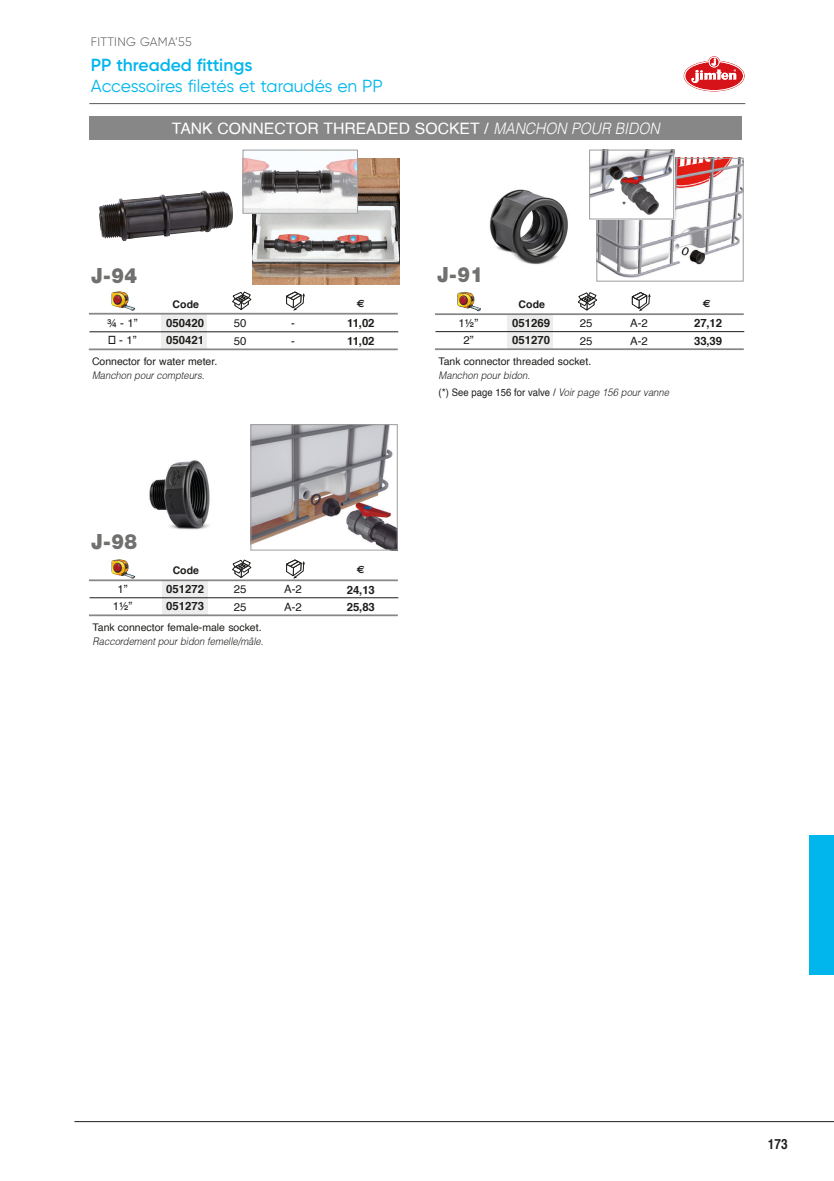
<style>
.page{position:relative;width:834px;height:1181px;background:#fff}
.page>*{position:absolute;margin:0;border:0;box-sizing:border-box;transform-origin:0 0}
.modelo{font:900 21px "Helvetica Neue LT Std";color:#70706f;scale:.9 1}
.t1{font:17.5px "Gilroy";letter-spacing:-.01em;color:#00b6ed}
.t2{font:600 17.5px "Gilroy";color:#00b6ed}
.t3{font:15.75px "Helvetica";color:#fff}
.t4{font:700 14px "Helvetica";color:#1d1d1b;scale:.85 1}
.t5{font:300 12.25px "Gilroy";letter-spacing:.025em;color:#575756}
.Precio{font:700 11.38px "Helvetica";color:#1d1d1b}
.t6{font:11.38px "Helvetica";color:#1d1d1b}
.t7{font:10.5px "Helvetica";color:#1d1d1b}
.portugues{font:italic 300 10.5px "Helvetica";color:#1d1d1b;scale:.9 1}
.t8{font:10.5px "Helvetica";color:#1d1d1b;scale:.9 1}
.t9{font:700 10.5px "Helvetica";color:#1d1d1b}
.t10{font:700 10.5px "Euro Sans";color:#1d1d1b}
.s1{font-weight:300;font-style:italic}
</style>
<div class="page">
<div style="left:809px;top:835px;width:24px;height:139px;background:#00b6ed"></div>
<hr style="left:74px;top:1121px;width:759px;height:1px;background:#1d1d1b">
<svg style="left:683px;top:56px;width:61px;height:35px"></svg>
<hr style="left:89px;top:103px;width:656px;height:1px;background:#575756">
<div style="left:162px;top:314px;width:45px;height:35px;background:#ededed"></div>
<img style="left:99px;top:190px;width:134px;height:51px">
<hr style="left:89px;top:331px;width:309px;height:1px;background:#1d1d1b">
<hr style="left:89px;top:348px;width:309px;height:2px;background:#878787">
<hr style="left:89px;top:313px;width:309px;height:1px;background:#878787">
<div style="left:507px;top:314px;width:46px;height:35px;background:#ededed"></div>
<img style="left:489px;top:189px;width:79px;height:76px">
<hr style="left:435px;top:331px;width:309px;height:1px;background:#1d1d1b">
<hr style="left:435px;top:348px;width:308px;height:2px;background:#878787">
<hr style="left:435px;top:313px;width:308px;height:2px;background:#878787">
<img style="left:598px;top:160px;width:143px;height:118px">
<div style="left:596px;top:158px;width:147px;height:123px;border:1px solid #9d9d9d"></div>
<img style="left:591px;top:152px;width:81px;height:65px">
<div style="left:589px;top:150px;width:85px;height:69px;border:1px solid #9d9d9d"></div>
<img style="left:252px;top:158px;width:147px;height:126px">
<div style="left:89px;top:117px;width:653px;height:23px;background:#878787"></div>
<img style="left:244px;top:157px;width:112px;height:55px">
<div style="left:242px;top:150px;width:116px;height:64px;border:1px solid #9d9d9d"></div>
<svg style="left:232px;top:291px;width:20px;height:19px"></svg>
<svg style="left:286px;top:291px;width:19px;height:20px"></svg>
<img style="left:111px;top:291px;width:24px;height:20px">
<svg style="left:232px;top:559px;width:20px;height:19px"></svg>
<svg style="left:286px;top:559px;width:19px;height:19px"></svg>
<img style="left:111px;top:559px;width:24px;height:20px">
<svg style="left:578px;top:292px;width:19px;height:19px"></svg>
<svg style="left:631px;top:292px;width:19px;height:19px"></svg>
<img style="left:457px;top:292px;width:24px;height:19px">
<div style="left:162px;top:580px;width:45px;height:35px;background:#ededed"></div>
<img style="left:149px;top:460px;width:61px;height:70px">
<hr style="left:89px;top:597px;width:309px;height:1px;background:#1d1d1b">
<hr style="left:89px;top:614px;width:309px;height:2px;background:#878787">
<hr style="left:89px;top:579px;width:309px;height:2px;background:#878787">
<img style="left:252px;top:426px;width:143px;height:122px">
<div style="left:250px;top:424px;width:147px;height:126px;border:1px solid #9d9d9d"></div>
<p class="t5" style="left:91px;top:34px;width:102px">FITTING GAMA’55</p>
<p class="t2" style="left:91px;top:54px;width:163px">PP threaded fittings</p>
<p class="t1" style="left:91px;top:75px;width:293px">Accessoires filetés et taraudés en PP</p>
<p class="t3" style="left:172px;top:116px;width:489px">TANK CONNECTOR THREADED SOCKET / <span class="s1">MANCHON POUR BIDON</span></p>
<p class="modelo" style="left:91px;top:262px;width:53px">J-94</p>
<p class="t9" style="left:173px;top:295px;width:28px">Code</p>
<p class="Precio" style="left:166px;top:313px;width:39px">050420</p>
<p class="Precio" style="left:166px;top:331px;width:39px">050421</p>
<p class="t6" style="left:107px;top:314px;width:32px">¾ - 1”</p>
<p class="t6" style="left:108px;top:331px;width:30px">⅞ - 1”</p>
<p class="t7" style="left:92px;top:353px;width:127px">Connector for water meter.</p>
<p class="portugues" style="left:92px;top:369px;width:126px">Manchon pour compteurs.</p>
<p class="t6" style="left:234px;top:314px;width:14px">50</p>
<p class="t6" style="left:234px;top:332px;width:14px">50</p>
<p class="t6" style="left:291px;top:314px;width:5px">-</p>
<p class="t6" style="left:291px;top:332px;width:5px">-</p>
<p class="t10" style="left:357px;top:297px;width:9px">E</p>
<p class="Precio" style="left:347px;top:314px;width:29px">11,02</p>
<p class="Precio" style="left:347px;top:331px;width:29px">11,02</p>
<p class="t7" style="left:622px;top:197px;width:6px">*</p>
<p class="modelo" style="left:437px;top:262px;width:53px">J-91</p>
<p class="t9" style="left:518px;top:295px;width:28px">Code</p>
<p class="Precio" style="left:512px;top:313px;width:39px">051269</p>
<p class="Precio" style="left:512px;top:331px;width:39px">051270</p>
<p class="t6" style="left:458px;top:314px;width:21px">1½”</p>
<p class="t6" style="left:463px;top:331px;width:12px">2”</p>
<p class="t7" style="left:438px;top:353px;width:154px">Tank connector threaded socket.</p>
<p class="portugues" style="left:438px;top:368px;width:103px">Manchon pour bidon.</p>
<p class="t6" style="left:579px;top:314px;width:14px">25</p>
<p class="t6" style="left:579px;top:332px;width:14px">25</p>
<p class="t6" style="left:630px;top:314px;width:19px">A-2</p>
<p class="t6" style="left:630px;top:332px;width:19px">A-2</p>
<p class="t8" style="left:438px;top:384px;width:257px">(*) See page 156 for valve / <span class="s1">Voir page 156 pour vanne</span></p>
<p class="t10" style="left:702px;top:297px;width:9px">E</p>
<p class="Precio" style="left:694px;top:314px;width:30px">27,12</p>
<p class="Precio" style="left:694px;top:331px;width:30px">33,39</p>
<p class="modelo" style="left:91px;top:528px;width:53px">J-98</p>
<p class="t9" style="left:173px;top:561px;width:28px">Code</p>
<p class="Precio" style="left:166px;top:579px;width:39px">051272</p>
<p class="Precio" style="left:166px;top:597px;width:39px">051273</p>
<p class="t6" style="left:117px;top:580px;width:12px">1”</p>
<p class="t6" style="left:113px;top:597px;width:21px">1½”</p>
<p class="t7" style="left:93px;top:619px;width:170px">Tank connector female-male socket.</p>
<p class="portugues" style="left:93px;top:635px;width:191px">Raccordement pour bidon femelle/mâle.</p>
<p class="t6" style="left:234px;top:580px;width:14px">25</p>
<p class="t6" style="left:234px;top:598px;width:14px">25</p>
<p class="t6" style="left:284px;top:580px;width:19px">A-2</p>
<p class="t6" style="left:284px;top:598px;width:19px">A-2</p>
<p class="t10" style="left:357px;top:563px;width:9px">E</p>
<p class="Precio" style="left:347px;top:580px;width:30px">24,13</p>
<p class="Precio" style="left:347px;top:598px;width:30px">25,83</p>
<h3 class="t4" style="left:767px;top:1132px;width:25px">173</h3>
</div>
